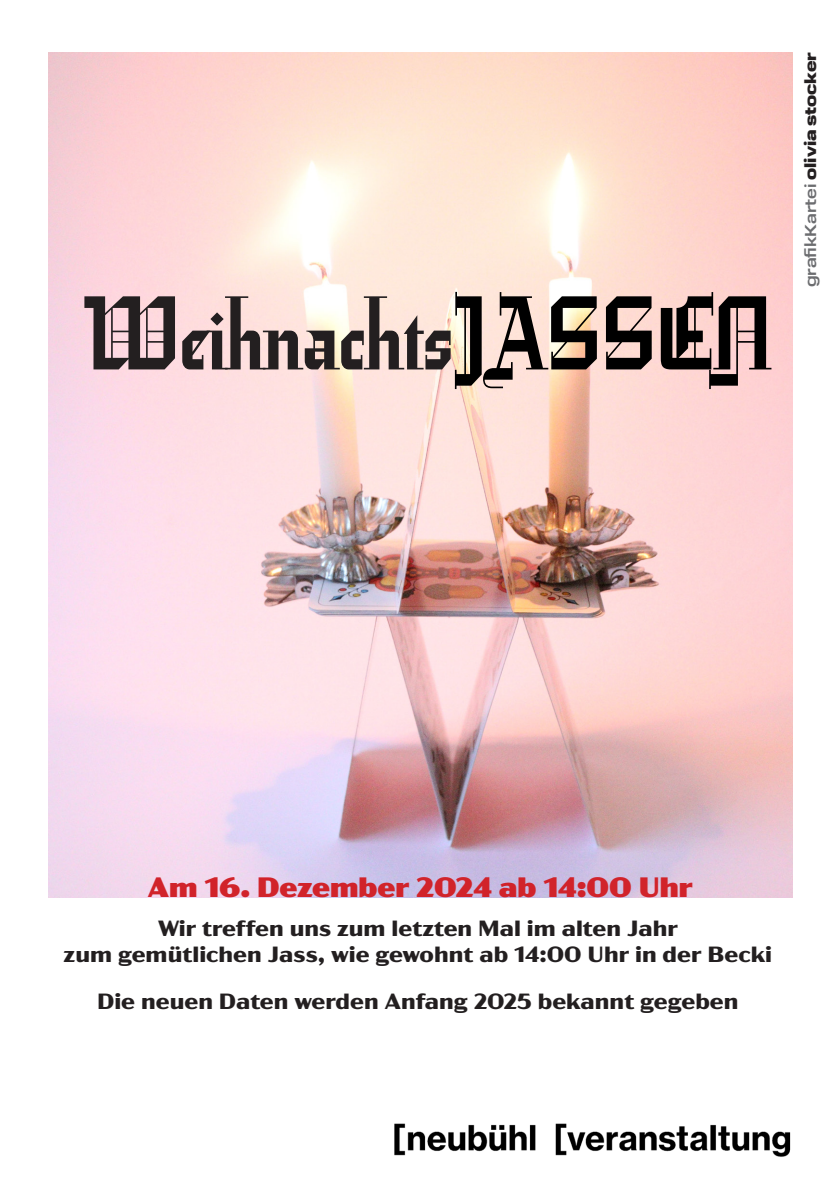
<style>
.page{position:relative;width:840px;height:1191px;background:#fff}
.page>*{position:absolute;margin:0;border:0;box-sizing:border-box;transform-origin:0 0}
.t1{font:90.6px "Leather";color:#231f20}
.t2{font:900 expanded 28px "Acme Gothic";color:#d1232a}
.t3{font:700 expanded 22px/26.4px "Acme Gothic";color:#231f20;text-align:center}
.t4{font:900 16px "Normalidad Wide";color:#231f20}
.s1{color:#000}
.s2{font-weight:500;color:#6c6d70}
</style>
<div class="page">
<img style="left:49px;top:52px;width:743px;height:845px">
<img style="left:394px;top:1123px;width:397px;height:34px">
<p class="t1" style="left:84px;top:265px;width:687px">Weihnachts<span class="s1">JASSEN</span></p>
<p class="t4" style="left:797px;top:287px;width:237px;rotate:-90deg"><span class="s2">grafikKartei</span> olivia stocker</p>
<p class="t2" style="left:147px;top:866px;width:546px">Am 16. Dezember 2024 ab 14:00 Uhr</p>
<p class="t3" style="left:64px;top:913px;width:709px">Wir treffen uns zum letzten Mal im alten Jahr<br>zum gemütlichen Jass, wie gewohnt ab 14:00 Uhr in der Becki</p>
<p class="t3" style="left:97px;top:986px;width:642px">Die neuen Daten werden Anfang 2025 bekannt gegeben</p>
</div>
